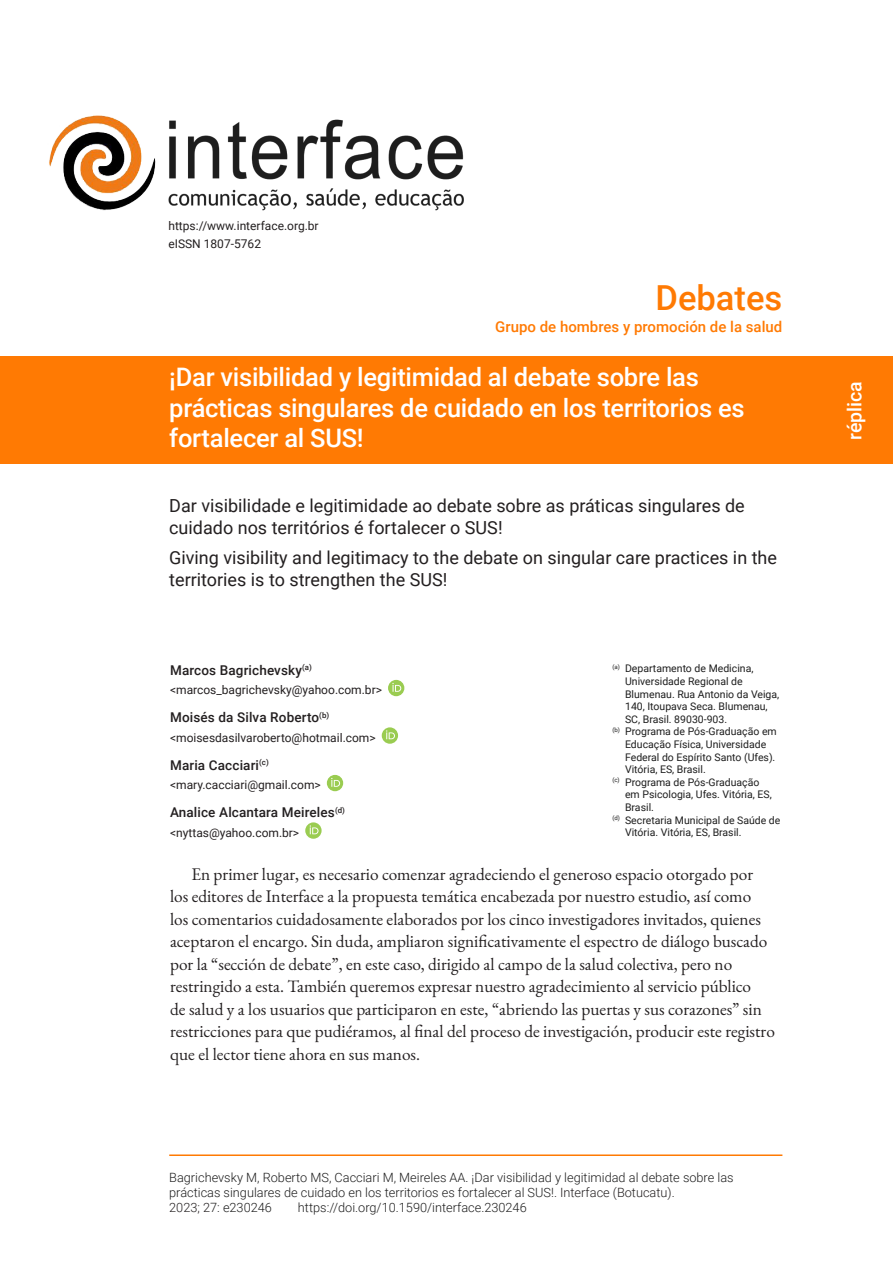
<style>
.page{position:relative;width:893px;height:1263px;background:#fff}
.page>*{position:absolute;margin:0;border:0;box-sizing:border-box;transform-origin:0 0}
.t1{font:500 34.5px "Roboto";color:#ff7a03}
.t2{font:500 25.5px/30.6px "Roboto";letter-spacing:-.01em;color:#fff}
.t3{font:500 19.5px "Roboto";color:#fff}
.t4{font:18px/21.6px "Roboto";color:#231f20}
.t5{font:17.25px/22.5px "EB Garamond";color:#231f20}
.t6{font:500 15px "Roboto";color:#ff7a03}
.t7{font:500 13.5px "Roboto";letter-spacing:.01em;color:#231f20}
.t8{font:300 12.75px/15.3px "Roboto";color:#1d1d1d}
.t9{font:12px/18px "Roboto";color:#231f20}
.t10{font:10.5px "Roboto";color:#1d1d1d}
.s1{color:#231f20}
</style>
<div class="page">
<div style="left:0;top:356px;width:893px;height:108px;background:#ff7a03"></div>
<img style="left:168px;top:119px;width:296px;height:91px">
<img style="left:49px;top:116px;width:107px;height:94px">
<hr style="left:169px;top:1154px;width:613px;height:2px;background:#ff7a03">
<div style="left:388px;top:680px;width:16px;height:16px;background:#9acc51;border-radius:50%"></div>
<svg style="left:392px;top:683px;width:9px;height:9px"></svg>
<svg style="left:382px;top:727px;width:16px;height:17px"></svg>
<svg style="left:386px;top:730px;width:9px;height:9px"></svg>
<div style="left:327px;top:775px;width:16px;height:16px;background:#9acc51;border-radius:50%"></div>
<svg style="left:331px;top:778px;width:9px;height:9px"></svg>
<svg style="left:305px;top:822px;width:17px;height:17px"></svg>
<svg style="left:310px;top:825px;width:8px;height:9px"></svg>
<p class="t9" style="left:168px;top:216px;width:152px">https://www.interface.org.br eISSN 1807-5762</p>
<h1 class="t1" style="left:655px;top:273px;width:128px">Debates</h1>
<p class="t6" style="left:495px;top:316px;width:289px">Grupo de hombres y promoción de la salud</p>
<h2 class="t2" style="left:169px;top:361px;width:577px">¡Dar visibilidad y legitimidad al debate sobre las prácticas singulares de cuidado en los territorios es fortalecer al SUS!</h2>
<p class="t4" style="left:169px;top:494px;width:577px">Dar visibilidade e legitimidade ao debate sobre as práticas singulares de cuidado nos territórios é fortalecer o SUS!</p>
<p class="t4" style="left:169px;top:546px;width:609px">Giving visibility and legitimacy to the debate on singular care practices in the territories is to strengthen the SUS!</p>
<p class="t7" style="left:170px;top:660px;width:143px">Marcos Bagrichevsky<sup>(a)</sup></p>
<p class="t9" style="left:170px;top:680px;width:213px">&lt;marcos_bagrichevsky@yahoo.com.br&gt;</p>
<p class="t7" style="left:170px;top:708px;width:161px">Moisés da Silva Roberto<sup>(b)</sup></p>
<p class="t9" style="left:170px;top:728px;width:207px">&lt;moisesdasilvaroberto@hotmail.com&gt;</p>
<p class="t7" style="left:170px;top:755px;width:100px">Maria Cacciari<sup>(c)</sup></p>
<p class="t9" style="left:170px;top:775px;width:152px">&lt;mary.cacciari@gmail.com&gt;</p>
<p class="t7" style="left:170px;top:803px;width:176px">Analice Alcantara Meireles<sup>(d)</sup></p>
<p class="t9" style="left:170px;top:823px;width:131px">&lt;nyttas@yahoo.com.br&gt;</p>
<p class="t10" style="left:612px;top:661px;width:143px"><sup>(a)</sup> Departamento de Medicina,</p>
<p class="t10" style="left:625px;top:674px;width:119px">Universidade Regional de</p>
<p class="t10" style="left:625px;top:686px;width:156px">Blumenau. Rua Antonio da Veiga,</p>
<p class="t10" style="left:625px;top:699px;width:144px">140, Itoupava Seca. Blumenau,</p>
<p class="t10" style="left:625px;top:712px;width:104px">SC, Brasil. 89030-903.</p>
<p class="t10" style="left:612px;top:724px;width:166px"><sup>(b)</sup> Programa de Pós-Graduação em</p>
<p class="t10" style="left:625px;top:737px;width:143px">Educação Física, Universidade</p>
<p class="t10" style="left:625px;top:749px;width:152px">Federal do Espírito Santo (Ufes).</p>
<p class="t10" style="left:625px;top:762px;width:82px">Vitória, ES, Brasil.</p>
<p class="t10" style="left:612px;top:775px;width:149px"><sup>(c)</sup> Programa de Pós-Graduação</p>
<p class="t10" style="left:625px;top:787px;width:148px">em Psicologia, Ufes. Vitória, ES,</p>
<p class="t10" style="left:625px;top:800px;width:30px">Brasil.</p>
<p class="t10" style="left:612px;top:812px;width:170px"><sup>(d)</sup> Secretaria Municipal de Saúde de</p>
<p class="t10" style="left:625px;top:825px;width:118px">Vitória. Vitória, ES, Brasil.</p>
<p class="t5" style="left:170px;top:863px;width:606px;text-indent:21px">En primer lugar, es necesario comenzar agradeciendo el generoso espacio otorgado por los editores de Interface a la propuesta temática encabezada por nuestro estudio, así como<br>los comentarios cuidadosamente elaborados por los cinco investigadores invitados, quienes aceptaron el encargo. Sin duda, ampliaron significativamente el espectro de diálogo buscado por la “sección de debate”, en este caso, dirigido al campo de la salud colectiva, pero no restringido a esta. También queremos expresar nuestro agradecimiento al servicio público<br>de salud y a los usuarios que participaron en este, “abriendo las puertas y sus corazones” sin restricciones para que pudiéramos, al final del proceso de investigación, producir este registro que el lector tiene ahora en sus manos.</p>
<p class="t8" style="left:169px;top:1169px;width:566px">Bagrichevsky M, Roberto MS, Cacciari M, Meireles AA. ¡Dar visibilidad y legitimidad al debate sobre las prácticas singulares de cuidado en los territorios es fortalecer al SUS!<span class="s1">. Interface (Botucatu).<br>2023; 2</span>7: e230246</p>
<p class="t8" style="left:298px;top:1199px;width:230px">https://doi.org/10.1590/interface.230246</p>
<p class="t3" style="left:841px;top:440px;width:60px;rotate:-90deg">réplica</p>
</div>
